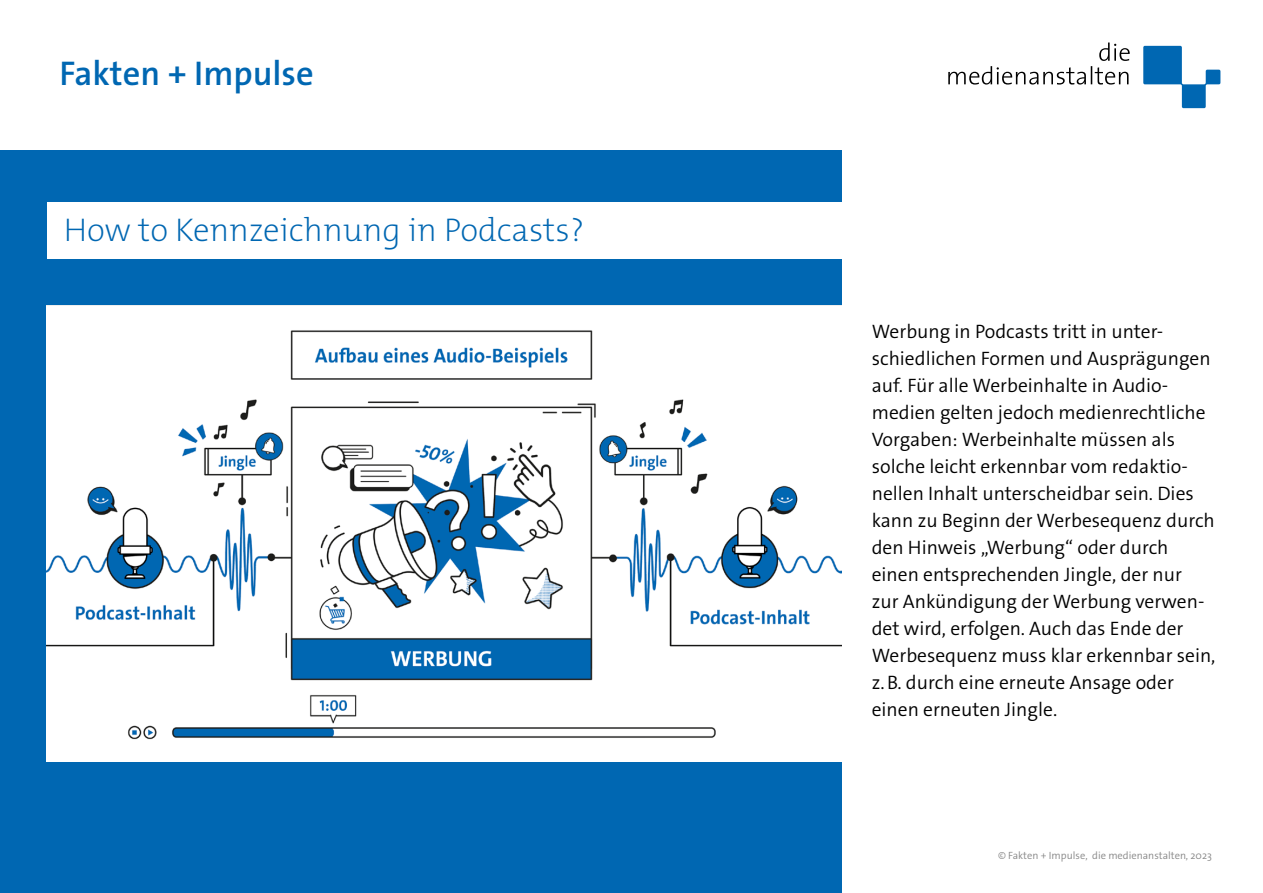
<style>
.page{position:relative;width:1263px;height:893px;background:#fff}
.page>*{position:absolute;margin:0;border:0;box-sizing:border-box;transform-origin:0 0}
._02_Subline_blau{font:600 34.5px "The Sans Os F";color:#0067b2}
.U1_Headline{font:200 33px "The Mix Os F";color:#0067b2}
.Text_13pt{font:300 19.5px/27px "The Sans Os F";color:#000}
.copyright_auf_Seite{font:300 10.5px "The Sans Os F";color:#878787}
</style>
<div class="page">
<div style="left:0;top:150px;width:842px;height:743px;background:#0067b2"></div>
<svg style="left:948px;top:43px;width:182px;height:42px"></svg>
<svg style="left:1143px;top:46px;width:77px;height:62px"></svg>
<div style="left:47px;top:202px;width:807px;height:56px;background:#fff"></div>
<img style="left:47px;top:306px;width:795px;height:455px">
<p class="_02_Subline_blau" style="left:60px;top:51px;width:256px">Fakten + Impulse</p>
<p class="U1_Headline" style="left:64px;top:209px;width:522px">How to Kennzeichnung in Podcasts?</p>
<p class="Text_13pt" style="left:872px;top:318px;width:345px">Werbung in Podcasts tritt in unter&shy;schiedlichen Formen und Ausprägungen auf. Für alle Werbeinhalte in Audio&shy;medien gelten jedoch medienrechtliche Vorgaben: Werbeinhalte müssen als solche leicht erkennbar vom redaktio&shy;nellen Inhalt unterscheidbar sein. Dies kann zu Beginn der Werbesequenz durch den Hinweis „Werbung“ oder durch einen entsprechenden Jingle, der nur<br>zur Ankündigung der Werbung verwen&shy;det wird, erfolgen. Auch das Ende der Werbesequenz muss klar erkennbar sein, z.B. durch eine erneute Ansage oder einen erneuten Jingle.</p>
<p class="copyright_auf_Seite" style="left:998px;top:848px;width:215px">© Fakten + Impulse, die medienanstalten, 2023</p>
</div>
